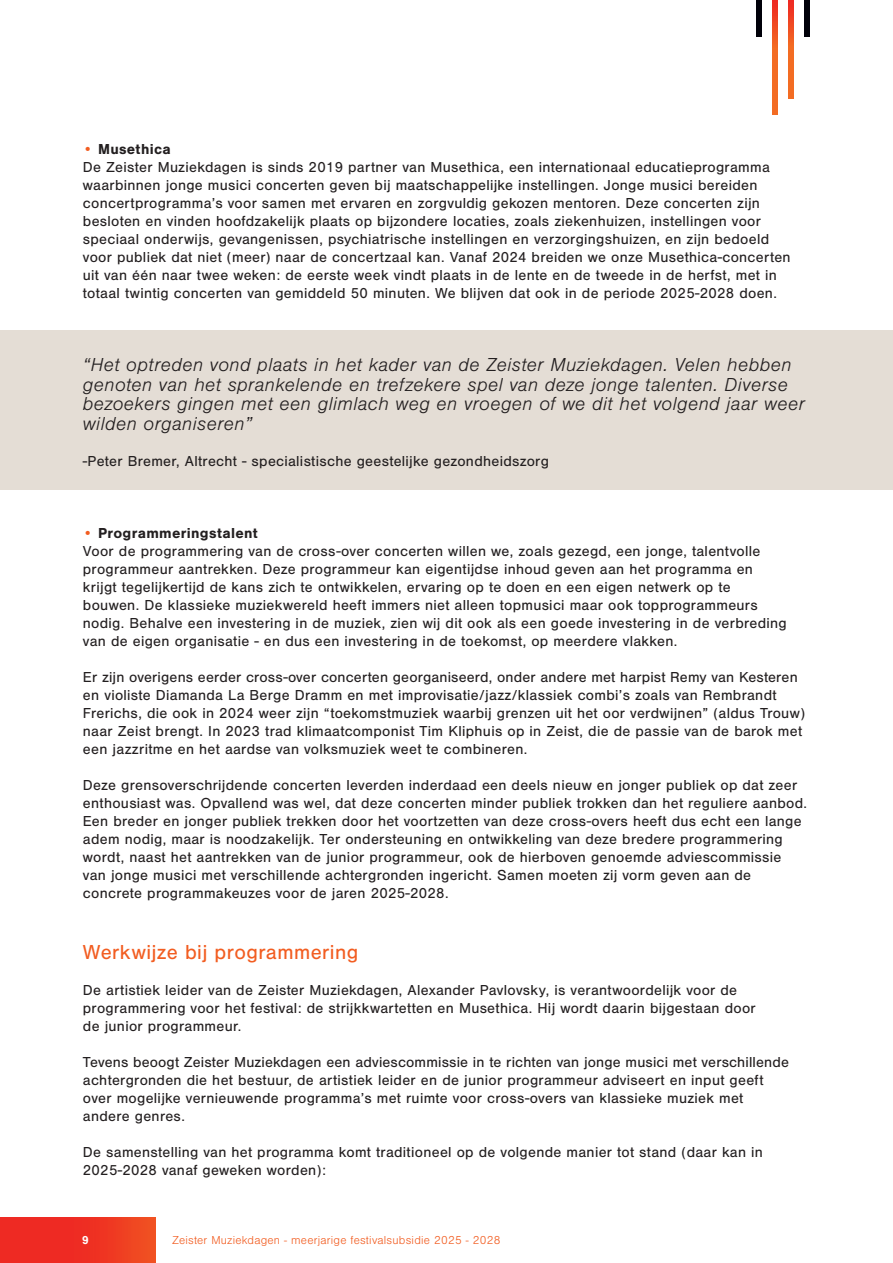
<style>
.page{position:relative;width:893px;height:1263px;background:#fff}
.page>*{position:absolute;margin:0;border:0;box-sizing:border-box;transform-origin:0 0}
.t1{font:21px "Nimbus San";letter-spacing:.02em;color:#f25d21}
.t2{font:italic 300 19.5px/19.5px "Nimbus San";letter-spacing:.02em;color:#231f20}
.t3{font:15px/18px "Nimbus San";letter-spacing:.02em;color:#231f20}
.t4{font:300 12px "Nimbus San";letter-spacing:.02em;color:#f25d21}
.t5{font:700 12px "Nimbus San";color:#fff}
.s1{color:#f25d21}
.s2{font-weight:700}
</style>
<div class="page">
<div style="left:0;top:1217px;width:156px;height:46px;background:linear-gradient(to right,#ed2023,#f04722)"></div>
<svg style="left:772px;top:0;width:6px;height:114px"></svg>
<svg style="left:788px;top:0;width:6px;height:98px"></svg>
<div style="left:804px;top:0;width:6px;height:36px;background:#000009"></div>
<div style="left:756px;top:0;width:6px;height:36px;background:#000009"></div>
<div style="left:0;top:331px;width:893px;height:159px;background:#e4ddd5"></div>
<p class="t3" style="left:83px;top:140px;width:709px"><span class="s1">•</span> <span class="s2">Musethica<br></span>De Zeister Muziekdagen is sinds 2019 partner van Musethica, een internationaal educatieprogramma waarbinnen jonge musici concerten geven bij maatschappelijke instellingen. Jonge musici bereiden concertprogramma’s voor samen met ervaren en zorgvuldig gekozen mentoren. Deze concerten zijn besloten en vinden hoofdzakelijk plaats op bijzondere locaties, zoals ziekenhuizen, instellingen voor speciaal onderwijs, gevangenissen, psychiatrische instellingen en verzorgingshuizen, en zijn bedoeld voor publiek dat niet (meer) naar de concertzaal kan. Vanaf 2024 breiden we onze Musethica-concerten uit van één naar twee weken: de eerste week vindt plaats in de lente en de tweede in de herfst, met in totaal twintig concerten van gemiddeld 50 minuten. We blijven dat ook in de periode 2025-2028 doen.</p>
<p class="t2" style="left:83px;top:355px;width:723px">“Het optreden vond plaats in het kader van de Zeister Muziekdagen. Velen hebben genoten van het sprankelende en trefzekere spel van deze jonge talenten. Diverse bezoekers gingen met een glimlach weg en vroegen of we dit het volgend jaar weer wilden organiseren”</p>
<p class="t3" style="left:83px;top:452px;width:468px">-Peter Bremer, Altrecht - specialistische geestelijke gezondheidszorg</p>
<p class="t3" style="left:83px;top:524px;width:705px"><span class="s1">•</span> <span class="s2">Programmeringstalent<br></span>Voor de programmering van de cross-over concerten willen we, zoals gezegd, een jonge, talentvolle programmeur aantrekken. Deze programmeur kan eigentijdse inhoud geven aan het programma en krijgt tegelijkertijd de kans zich te ontwikkelen, ervaring op te doen en een eigen netwerk op te bouwen. De klassieke muziekwereld heeft immers niet alleen topmusici maar ook topprogrammeurs nodig. Behalve een investering in de muziek, zien wij dit ook als een goede investering in de verbreding van de eigen organisatie - en dus een investering in de toekomst, op meerdere vlakken.</p>
<p class="t3" style="left:83px;top:668px;width:724px">Er zijn overigens eerder cross-over concerten georganiseerd, onder andere met harpist Remy van Kesteren en violiste Diamanda La Berge Dramm en met improvisatie/jazz/klassiek combi’s zoals van Rembrandt Frerichs, die ook in 2024 weer zijn “toekomstmuziek waarbij grenzen uit het oor verdwijnen” (aldus Trouw) naar Zeist brengt. In 2023 trad klimaatcomponist Tim Kliphuis op in Zeist, die de passie van de barok met een jazzritme en het aardse van volksmuziek weet te combineren.</p>
<p class="t3" style="left:83px;top:776px;width:726px">Deze grensoverschrijdende concerten leverden inderdaad een deels nieuw en jonger publiek op dat zeer enthousiast was. Opvallend was wel, dat deze concerten minder publiek trokken dan het reguliere aanbod.<br>Een breder en jonger publiek trekken door het voortzetten van deze cross-overs heeft dus echt een lange adem nodig, maar is noodzakelijk. Ter ondersteuning en ontwikkeling van deze bredere programmering wordt, naast het aantrekken van de junior programmeur, ook de hierboven genoemde adviescommissie van jonge musici met verschillende achtergronden ingericht. Samen moeten zij vorm geven aan de concrete programmakeuzes voor de jaren 2025-2028.</p>
<h1 class="t1" style="left:83px;top:940px;width:277px">Werkwijze bij programmering</h1>
<p class="t3" style="left:83px;top:981px;width:674px">De artistiek leider van de Zeister Muziekdagen, Alexander Pavlovsky, is verantwoordelijk voor de programmering voor het festival: de strijkkwartetten en Musethica. Hij wordt daarin bijgestaan door de junior programmeur.</p>
<p class="t3" style="left:83px;top:1053px;width:708px">Tevens beoogt Zeister Muziekdagen een adviescommissie in te richten van jonge musici met verschillende achtergronden die het bestuur, de artistiek leider en de junior programmeur adviseert en input geeft over mogelijke vernieuwende programma’s met ruimte voor cross-overs van klassieke muziek met andere genres.</p>
<p class="t3" style="left:83px;top:1143px;width:681px">De samenstelling van het programma komt traditioneel op de volgende manier tot stand (daar kan in<br>2025-2028 vanaf geweken worden):</p>
<p class="t5" style="left:82px;top:1233px;width:8px">9</p>
<p class="t4" style="left:172px;top:1233px;width:330px">Zeister Muziekdagen - meerjarige festivalsubsidie 2025 - 2028</p>
</div>
